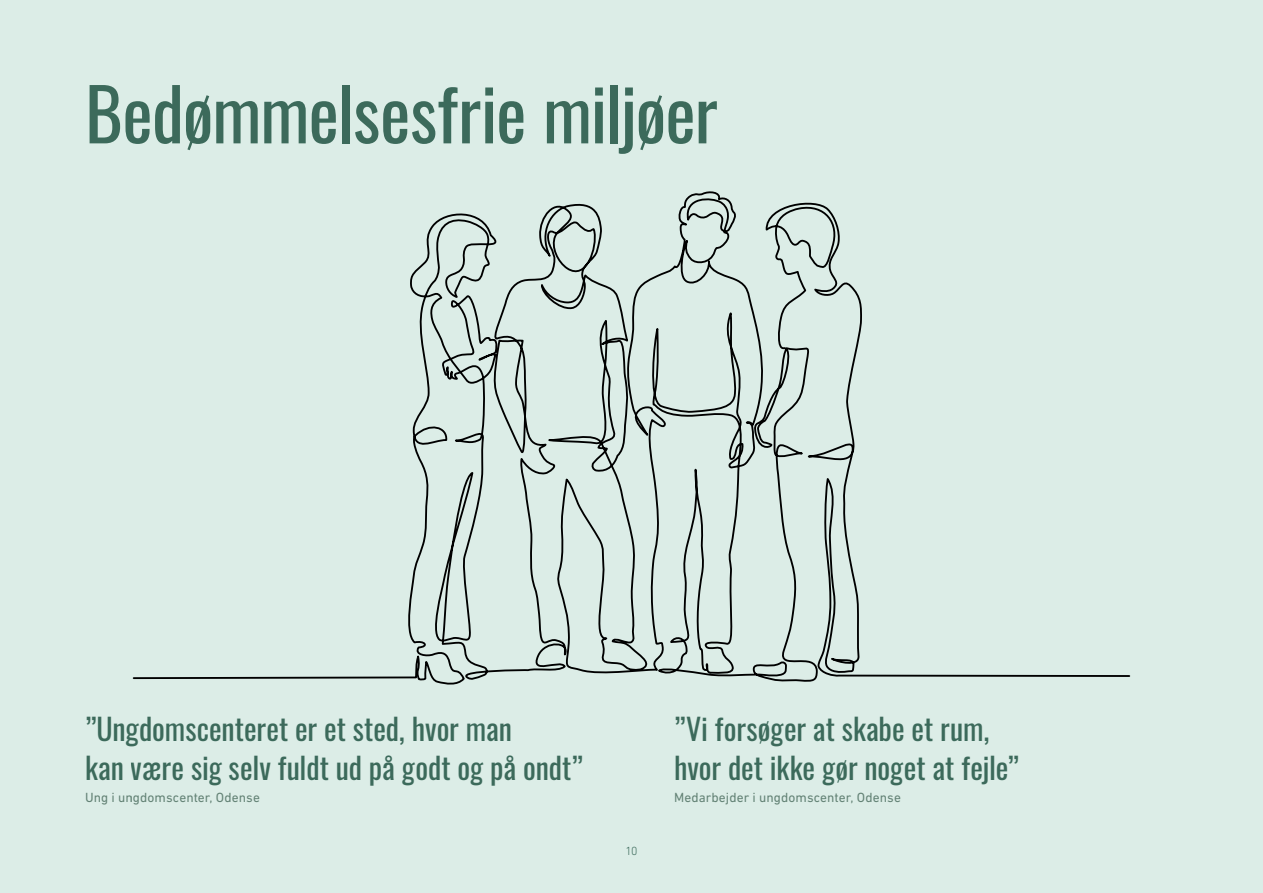
<style>
.page{position:relative;width:1263px;height:893px;background:#dcede7}
.page>*{position:absolute;margin:0;border:0;box-sizing:border-box;transform-origin:0 0}
.Overskrift__H1{font:72px "Oswald";letter-spacing:-.01em;color:#3c6a5b}
.Underoverskrift__H2{font:30px/39px "Oswald";color:#3c6a5b}
.Billedtekst_kursiv{font:13.5px "DIN Next LT Pro";letter-spacing:.005em;color:#638275}
.t1{font:300 12px "DIN Next LT Pro";color:#3c6a5b}
</style>
<div class="page">
<svg style="left:133px;top:191px;width:997px;height:494px"></svg>
<h1 class="Overskrift__H1" style="left:85px;top:50px;width:634px">Bedømmelsesfrie miljøer</h1>
<h1 class="Underoverskrift__H2" style="left:85px;top:706px;width:428px">”Ungdomscenteret er et sted, hvor man</h1>
<h1 class="Underoverskrift__H2" style="left:85px;top:745px;width:499px">kan være sig selv fuldt ud på godt og på ondt”</h1>
<p class="Billedtekst_kursiv" style="left:85px;top:790px;width:176px">Ung i ungdomscenter, Odense</p>
<p class="t1" style="left:625px;top:844px;width:14px">10</p>
<h1 class="Underoverskrift__H2" style="left:674px;top:706px;width:346px">”Vi forsøger at skabe et rum, hvor det ikke gør noget at fejle”</h1>
<p class="Billedtekst_kursiv" style="left:674px;top:790px;width:228px">Medarbejder i ungdomscenter, Odense</p>
</div>
